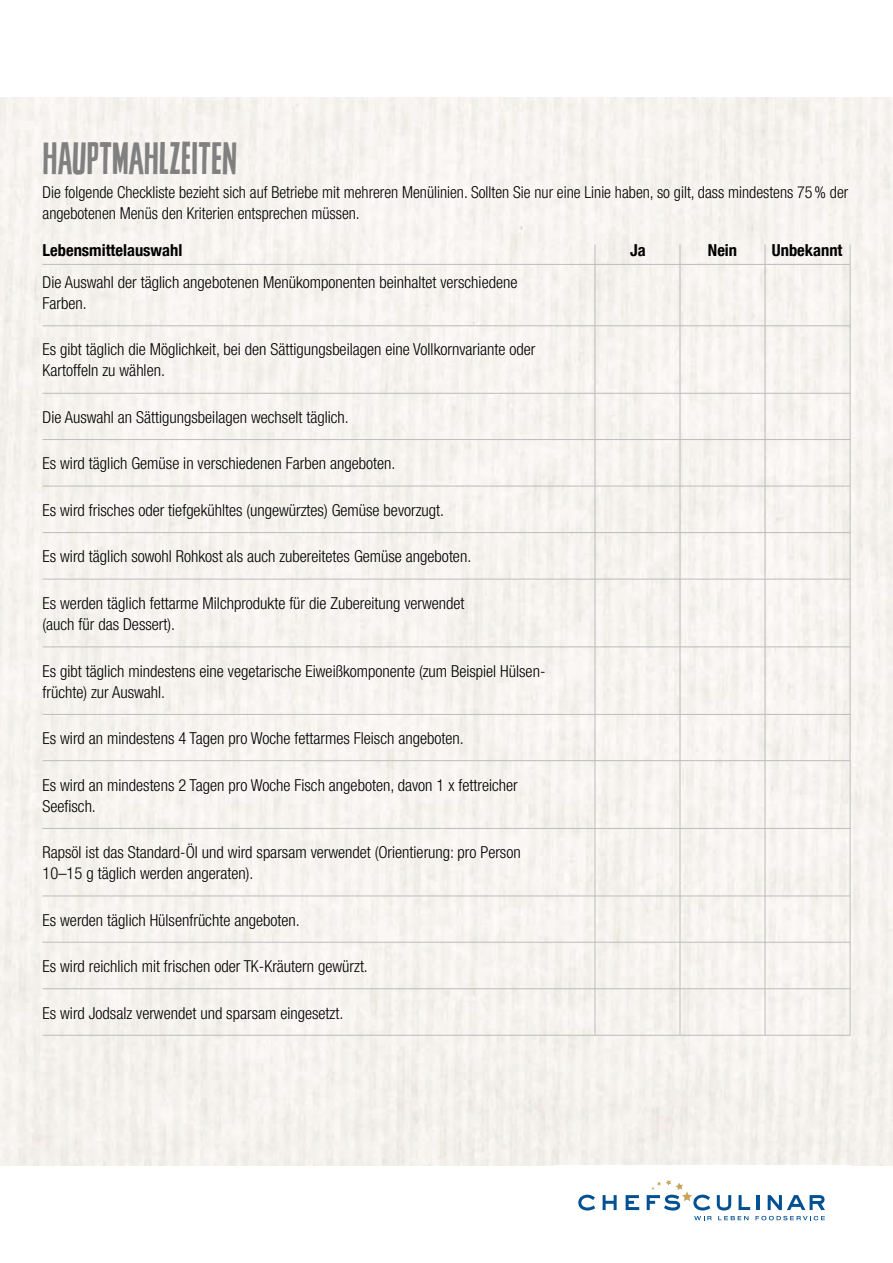
<style>
.page{position:relative;width:893px;height:1263px;background:#fff}
.page>*{position:absolute;margin:0;border:0;box-sizing:border-box;transform-origin:0 0}
.t1{font:41.7px "Sheldon";color:#818080;scale:1.07 1}
.t2{font:300 condensed 16.5px/21px "Helvetica Neue LT Com";color:#000}
.t3{font:700 condensed 16.5px "Helvetica Neue LT Com";color:#000}
</style>
<div class="page">
<hr style="left:43px;top:325px;width:807px;height:1px;background:#bcbcbc">
<hr style="left:43px;top:393px;width:807px;height:1px;background:#bcbcbc">
<hr style="left:43px;top:439px;width:807px;height:1px;background:#bcbcbc">
<hr style="left:43px;top:486px;width:807px;height:1px;background:#bcbcbc">
<hr style="left:43px;top:532px;width:807px;height:1px;background:#bcbcbc">
<hr style="left:43px;top:579px;width:807px;height:1px;background:#bcbcbc">
<hr style="left:43px;top:646px;width:807px;height:1px;background:#bcbcbc">
<hr style="left:43px;top:714px;width:807px;height:1px;background:#bcbcbc">
<hr style="left:43px;top:760px;width:807px;height:1px;background:#bcbcbc">
<hr style="left:43px;top:828px;width:807px;height:1px;background:#bcbcbc">
<hr style="left:43px;top:895px;width:807px;height:1px;background:#bcbcbc">
<hr style="left:43px;top:942px;width:807px;height:1px;background:#bcbcbc">
<hr style="left:43px;top:988px;width:807px;height:1px;background:#bcbcbc">
<hr style="left:43px;top:1035px;width:807px;height:1px;background:#bcbcbc">
<hr style="left:765px;top:244px;width:1px;height:791px;background:#bcbcbc">
<hr style="left:850px;top:244px;width:1px;height:791px;background:#bcbcbc">
<hr style="left:680px;top:244px;width:1px;height:791px;background:#bcbcbc">
<hr style="left:595px;top:244px;width:1px;height:791px;background:#bcbcbc">
<hr style="left:43px;top:264px;width:807px;height:1px;background:#bcbcbc">
<svg style="left:578px;top:1195px;width:17px;height:15px"></svg>
<svg style="left:603px;top:1195px;width:14px;height:15px"></svg>
<svg style="left:626px;top:1195px;width:13px;height:15px"></svg>
<svg style="left:647px;top:1180px;width:63px;height:30px"></svg>
<svg style="left:717px;top:1195px;width:14px;height:15px"></svg>
<svg style="left:739px;top:1195px;width:11px;height:15px"></svg>
<hr style="left:756px;top:1195px;width:3px;height:15px;background:#005092">
<svg style="left:768px;top:1195px;width:57px;height:15px"></svg>
<svg style="left:694px;top:1216px;width:18px;height:4px"></svg>
<svg style="left:718px;top:1216px;width:30px;height:4px"></svg>
<svg style="left:755px;top:1216px;width:70px;height:4px"></svg>
<h1 class="t1" style="left:43px;top:133px;width:183px">HAUPTMAHLZEITEN</h1>
<p class="t2" style="left:43px;top:181px;width:807px">Die folgende Checkliste bezieht sich auf Betriebe mit mehreren Menülinien. Sollten Sie nur eine Linie haben, so gilt, dass mindestens 75% der angebotenen Menüs den Kriterien entsprechen müssen.</p>
<p class="t3" style="left:43px;top:240px;width:141px">Lebensmittelauswahl</p>
<p class="t3" style="left:630px;top:240px;width:17px">Ja</p>
<p class="t3" style="left:708px;top:240px;width:31px">Nein</p>
<p class="t3" style="left:772px;top:240px;width:72px">Unbekannt</p>
<p class="t2" style="left:43px;top:271px;width:476px">Die Auswahl der täglich angebotenen Menükomponenten beinhaltet verschiedene<br>Farben.</p>
<p class="t2" style="left:43px;top:339px;width:494px">Es gibt täglich die Möglichkeit, bei den Sättigungsbeilagen eine Vollkornvariante oder<br>Kartoffeln zu wählen.</p>
<p class="t2" style="left:43px;top:406px;width:308px">Die Auswahl an Sättigungsbeilagen wechselt täglich.</p>
<p class="t2" style="left:43px;top:453px;width:354px">Es wird täglich Gemüse in verschiedenen Farben angeboten.</p>
<p class="t2" style="left:43px;top:500px;width:403px">Es wird frisches oder tiefgekühltes (ungewürztes) Gemüse bevorzugt.</p>
<p class="t2" style="left:43px;top:546px;width:430px">Es wird täglich sowohl Rohkost als auch zubereitetes Gemüse angeboten.</p>
<p class="t2" style="left:43px;top:593px;width:424px">Es werden täglich fettarme Milchprodukte für die Zubereitung verwendet (auch für das Dessert).</p>
<p class="t2" style="left:43px;top:660px;width:504px">Es gibt täglich mindestens eine vegetarische Eiweißkomponente (zum Beispiel Hülsen&shy;früchte) zur Auswahl.</p>
<p class="t2" style="left:43px;top:728px;width:423px">Es wird an mindestens 4 Tagen pro Woche fettarmes Fleisch angeboten.</p>
<p class="t2" style="left:43px;top:774px;width:477px">Es wird an mindestens 2 Tagen pro Woche Fisch angeboten, davon 1 x fettreicher<br>Seefisch.</p>
<p class="t2" style="left:43px;top:842px;width:480px">Rapsöl ist das Standard-Öl und wird sparsam verwendet (Orientierung: pro Person<br>10–15 g täglich werden angeraten).</p>
<p class="t2" style="left:43px;top:909px;width:259px">Es werden täglich Hülsenfrüchte angeboten.</p>
<p class="t2" style="left:43px;top:956px;width:327px">Es wird reichlich mit frischen oder TK-Kräutern gewürzt.</p>
<p class="t2" style="left:43px;top:1002px;width:302px">Es wird Jodsalz verwendet und sparsam eingesetzt.</p>
</div>
